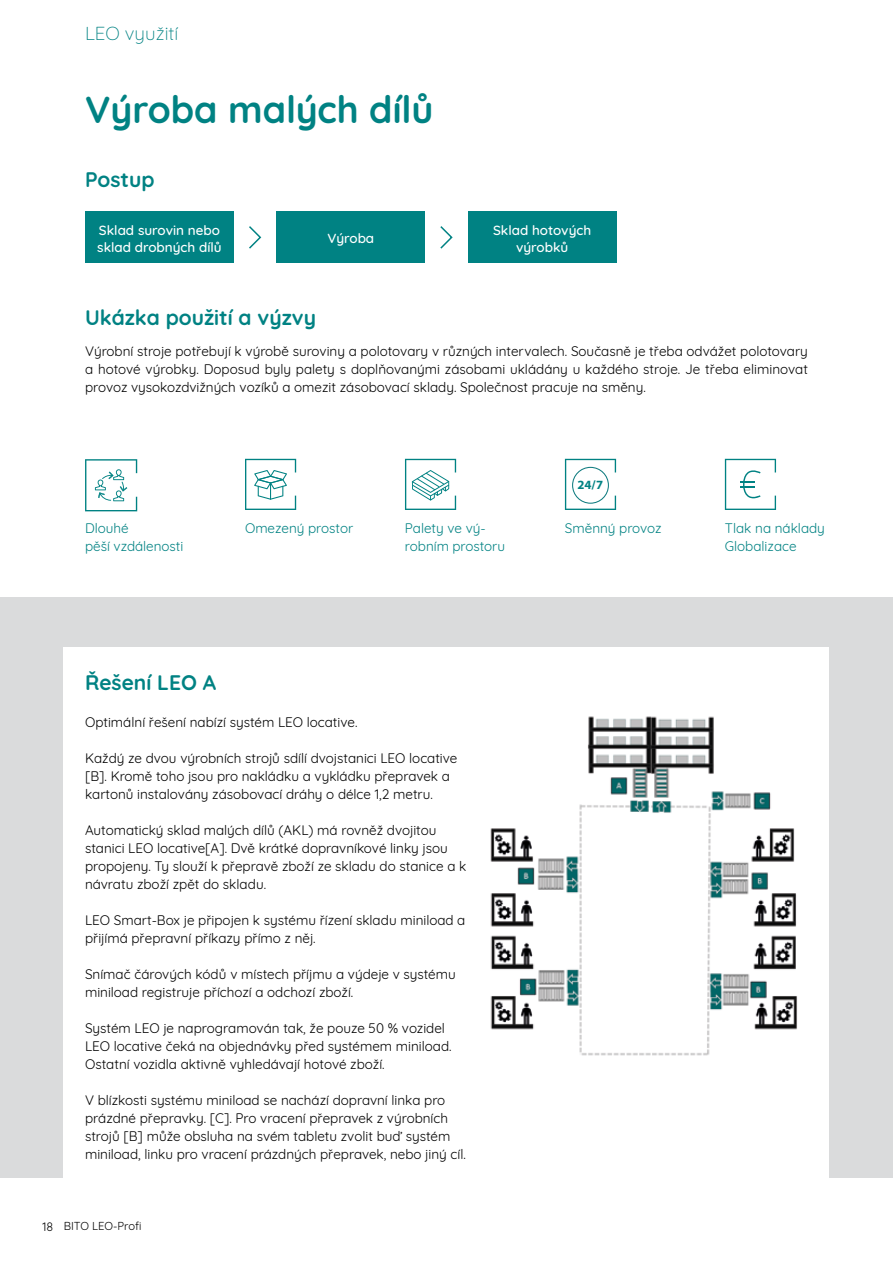
<style>
.page{position:relative;width:893px;height:1263px;background:#fff}
.page>*{position:absolute;margin:0;border:0;box-sizing:border-box;transform-origin:0 0}
.t1{font:700 37.5px "Quicksand";color:#008283}
.t2{font:700 21px "Quicksand";color:#008283}
.t3{font:300 18.75px "Quicksand";color:#008283}
.t4{font:13.5px/18px "Quicksand";color:#000}
.t5{font:13.5px/18px "Quicksand";color:#008283}
.t6{font:500 13.5px/16.5px "Quicksand";color:#fff}
.t7{font:700 12.6px "Myriad Pro";color:#008283}
.t8{font:11.25px "Quicksand";color:#000}
.s1{font-size:12px}
</style>
<div class="page">
<div style="left:0;top:598px;width:893px;height:580px;background:#dadbdc"></div>
<div style="left:64px;top:647px;width:765px;height:583px;background:#fff"></div>
<div style="left:85px;top:211px;width:149px;height:51px;background:#008283"></div>
<div style="left:276px;top:211px;width:149px;height:51px;background:#008283"></div>
<div style="left:468px;top:211px;width:149px;height:51px;background:#008283"></div>
<svg style="left:440px;top:226px;width:13px;height:23px"></svg>
<svg style="left:249px;top:226px;width:13px;height:23px"></svg>
<img style="left:490px;top:716px;width:307px;height:340px">
<svg style="left:565px;top:459px;width:51px;height:51px"></svg>
<svg style="left:85px;top:459px;width:52px;height:52px"></svg>
<svg style="left:405px;top:459px;width:51px;height:51px"></svg>
<svg style="left:725px;top:459px;width:51px;height:51px"></svg>
<div style="left:572px;top:467px;width:37px;height:37px;border:1px solid #107c80;border-radius:50%"></div>
<svg style="left:245px;top:459px;width:51px;height:51px"></svg>
<h3 class="t3" style="left:85px;top:19px;width:95px">LEO využití</h3>
<h1 class="t1" style="left:85px;top:78px;width:350px">Výroba malých dílů</h1>
<h2 class="t2" style="left:85px;top:162px;width:71px">Postup</h2>
<p class="t6" style="left:97px;top:221px;width:126px">Sklad surovin nebo sklad drobných dílů</p>
<p class="t6" style="left:327px;top:229px;width:48px">Výroba</p>
<p class="t6" style="left:493px;top:221px;width:100px;text-align:center">Sklad hotových výrobků</p>
<h2 class="t2" style="left:85px;top:300px;width:232px">Ukázka použití a výzvy</h2>
<p class="t4" style="left:85px;top:340px;width:724px;text-align:justify">Výrobní stroje potřebují k výrobě suroviny a polotovary v různých intervalech. Současně je třeba odvážet polotovary a hotové výrobky. Doposud byly palety s doplňovanými zásobami ukládány u každého stroje. Je třeba eliminovat provoz vysokozdvižných vozíků a omezit zásobovací sklady. Společnost pracuje na směny.</p>
<p class="t7" style="left:577px;top:476px;width:27px">24/7</p>
<p class="t5" style="left:85px;top:518px;width:100px">Dlouhé<br>pěší vzdálenosti</p>
<p class="t5" style="left:245px;top:518px;width:110px">Omezený prostor</p>
<p class="t5" style="left:405px;top:518px;width:102px">Palety ve vý&shy;robním prostoru</p>
<p class="t5" style="left:565px;top:518px;width:98px">Směnný provoz</p>
<p class="t5" style="left:725px;top:518px;width:102px">Tlak na náklady<br>Globalizace</p>
<h2 class="t2" style="left:85px;top:665px;width:133px">Řešení LEO A</h2>
<p class="t4" style="left:85px;top:712px;width:274px">Optimální řešení nabízí systém LEO locative.</p>
<p class="t4" style="left:85px;top:748px;width:374px">Každý ze dvou výrobních strojů sdílí dvojstanici LEO locative [B]. Kromě toho jsou pro nakládku a vykládku přepravek a kartonů instalovány zásobovací dráhy o délce 1,2 metru.</p>
<p class="t4" style="left:85px;top:820px;width:383px">Automatický sklad malých dílů (AKL) má rovněž dvojitou stanici LEO locative[A]. Dvě krátké dopravníkové linky jsou propojeny. Ty slouží k přepravě zboží ze skladu do stanice a k návratu zboží zpět do skladu.</p>
<p class="t4" style="left:85px;top:910px;width:382px">LEO Smart-Box je připojen k systému řízení skladu miniload a přijímá přepravní příkazy přímo z něj.</p>
<p class="t4" style="left:85px;top:964px;width:372px">Snímač čárových kódů v místech příjmu a výdeje v systému miniload registruje příchozí a odchozí zboží.</p>
<p class="t4" style="left:85px;top:1018px;width:368px">Systém LEO je naprogramován tak, že pouze 50 % vozidel<br>LEO locative čeká na objednávky před systémem miniload.<br>Ostatní vozidla aktivně vyhledávají hotové zboží.</p>
<p class="t4" style="left:85px;top:1090px;width:382px">V blízkosti systému miniload se nachází dopravní linka pro prázdné přepravky. [C]. Pro vracení přepravek z výrobních strojů [B] může obsluha na svém tabletu zvolit buď systém miniload, linku pro vracení prázdných přepravek, nebo jiný cíl.</p>
<p class="t8" style="left:43px;top:1217px;width:100px"><span class="s1">18</span> BITO LEO-Profi</p>
</div>
